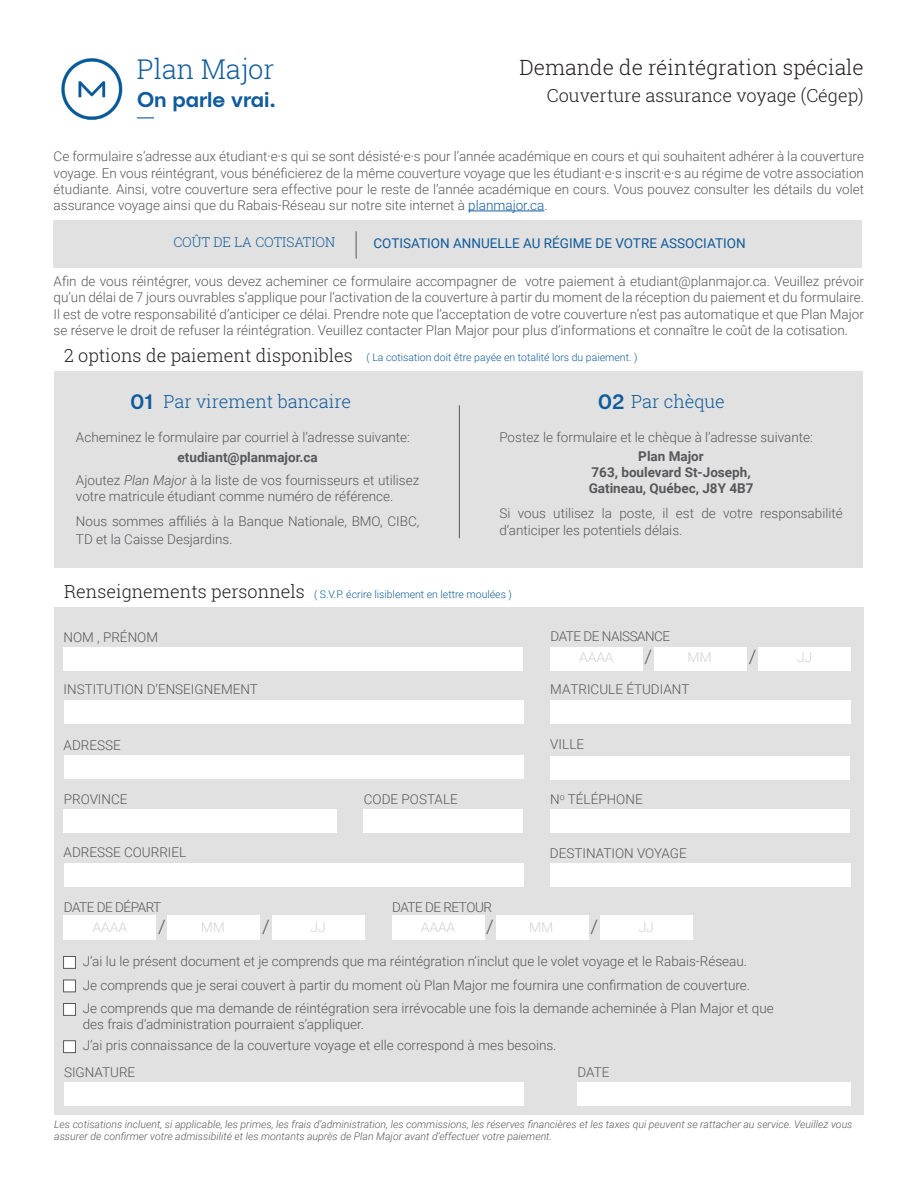
<style>
.page{position:relative;width:918px;height:1188px;background:#fff}
.page>*{position:absolute;margin:0;border:0;box-sizing:border-box;transform-origin:0 0}
.t1{font:300 27.15px "Roboto Slab";color:#105b9d}
.t2{font:500 21.6px "Publica Sans";letter-spacing:-.005em;color:#105b9d}
.t3{font:300 21px "Roboto Slab";color:#231f20}
.t4{font:500 21px "Publica Sans";color:#105b9c}
.t5{font:300 18.45px "Roboto";color:#57585a;scale:1.04 1}
.t6{font:300 18px "Roboto Slab";color:#231f20}
.t7{font:300 18px "Roboto Slab";color:#105b9c}
.t8{font:300 13.5px/16.2px "Roboto";color:#57585a}
.t9{font:700 13.5px "Roboto";color:#57585a}
.t10{font:13.5px "Roboto";color:#105b9c}
.t11{font:300 13.5px "Roboto";letter-spacing:-.035em;color:#57585a}
.t12{font:300 13.5px "Roboto";letter-spacing:-.015em;color:#d1d2d4;scale:1.04 1}
.t13{font:300 13.5px "Roboto Slab";color:#105b9c}
.t14{font:italic 300 10.5px/12.6px "Roboto";color:#57585a}
.t15{font:300 10.5px "Roboto";color:#105b9c}
.s1{font-family:"Roboto Slab"}
.s2{color:#175d9e}
.s3{font-family:"Roboto Slab";font-size:18px;color:#231f20}
.s4{font-style:italic}
</style>
<div class="page">
<div style="left:54px;top:607px;width:810px;height:508px;background:#e1e1e1"></div>
<hr style="left:468px;top:211px;width:76px;height:1px;background:#175d9e">
<svg style="left:137px;top:117px;width:17px;height:1px"></svg>
<img style="left:61px;top:58px;width:62px;height:62px">
<div style="left:55px;top:371px;width:808px;height:197px;background:#e1e1e1"></div>
<div style="left:54px;top:220px;width:808px;height:48px;background:#e1e1e1"></div>
<hr style="left:459px;top:405px;width:1px;height:133px;background:#57585a">
<svg style="left:356px;top:231px;width:1px;height:28px"></svg>
<div style="left:64px;top:647px;width:459px;height:23px;background:#fff"></div>
<div style="left:64px;top:1083px;width:460px;height:23px;background:#fff"></div>
<div style="left:64px;top:700px;width:459px;height:24px;background:#fff"></div>
<div style="left:64px;top:756px;width:459px;height:23px;background:#fff"></div>
<div style="left:64px;top:810px;width:273px;height:23px;background:#fff"></div>
<div style="left:64px;top:864px;width:459px;height:23px;background:#fff"></div>
<div style="left:550px;top:864px;width:300px;height:23px;background:#fff"></div>
<div style="left:551px;top:756px;width:299px;height:24px;background:#fff"></div>
<div style="left:364px;top:810px;width:159px;height:23px;background:#fff"></div>
<div style="left:550px;top:810px;width:300px;height:23px;background:#fff"></div>
<div style="left:551px;top:700px;width:300px;height:24px;background:#fff"></div>
<div style="left:578px;top:1083px;width:273px;height:23px;background:#fff"></div>
<div style="left:63px;top:956px;width:13px;height:13px;background:#fff;border:1px solid #57585a"></div>
<div style="left:63px;top:980px;width:13px;height:12px;background:#fff;border:1px solid #57585a"></div>
<div style="left:63px;top:1003px;width:13px;height:13px;background:#fff;border:1px solid #57585a"></div>
<div style="left:63px;top:1040px;width:13px;height:13px;background:#fff;border:1px solid #57585a"></div>
<div style="left:64px;top:916px;width:92px;height:24px;background:#fff"></div>
<div style="left:392px;top:916px;width:92px;height:24px;background:#fff"></div>
<div style="left:168px;top:916px;width:92px;height:24px;background:#fff"></div>
<div style="left:496px;top:916px;width:92px;height:24px;background:#fff"></div>
<div style="left:272px;top:916px;width:92px;height:24px;background:#fff"></div>
<div style="left:600px;top:916px;width:93px;height:24px;background:#fff"></div>
<div style="left:550px;top:647px;width:93px;height:23px;background:#fff"></div>
<div style="left:654px;top:647px;width:93px;height:23px;background:#fff"></div>
<div style="left:758px;top:647px;width:93px;height:23px;background:#fff"></div>
<p class="t1" style="left:137px;top:51px;width:139px">Plan Major</p>
<p class="t2" style="left:137px;top:86px;width:140px">On parle vrai.</p>
<p class="t3" style="left:520px;top:53px;width:346px">Demande de réintégration spéciale</p>
<p class="t6" style="left:547px;top:83px;width:318px">Couverture assurance voyage (Cégep)</p>
<p class="t8" style="left:54px;top:148px;width:812px;text-align:justify">Ce formulaire s’adresse aux étudiant<span class="s1">·</span>e<span class="s1">·</span>s qui se sont désisté<span class="s1">·</span>e<span class="s1">·</span>s pour l’année académique en cours et qui souhaitent adhérer à la couverture voyage. En vous réintégrant, vous bénéficierez de la même couverture voyage que les étudiant<span class="s1">·</span>e<span class="s1">·</span>s inscrit<span class="s1">·</span>e<span class="s1">·</span>s au régime de votre association étudiante. Ainsi, votre couverture sera effective pour le reste de l’année académique en cours. Vous pouvez consulter les détails du volet assurance voyage ainsi que du Rabais-Réseau sur notre site internet à <span class="s2">planmajor.ca</span>.</p>
<p class="t13" style="left:173px;top:233px;width:164px">COÛT DE LA COTISATION</p>
<p class="t10" style="left:373px;top:234px;width:374px">COTISATION ANNUELLE AU RÉGIME DE VOTRE ASSOCIATION</p>
<p class="t8" style="left:54px;top:273px;width:812px;text-align:justify">Afin de vous réintégrer, vous devez acheminer ce formulaire accompagner de votre paiement à etudiant@planmajor.ca. Veuillez prévoir qu’un délai de 7 jours ouvrables s’applique pour l’activation de la couverture à partir du moment de la réception du paiement et du formulaire.<br>Il est de votre responsabilité d’anticiper ce délai. Prendre note que l’acceptation de votre couverture n’est pas automatique et que Plan Major se réserve le droit de refuser la réintégration. Veuillez contacter Plan Major pour plus d’informations et connaître le coût de la cotisation.</p>
<p class="t15" style="left:64px;top:350px;width:575px"><span class="s3">2 options de paiement disponibles</span> ( La cotisation doit être payée en totalité lors du paiement. )</p>
<p class="t4" style="left:131px;top:388px;width:24px">01</p>
<p class="t7" style="left:163px;top:389px;width:189px">Par virement bancaire</p>
<p class="t4" style="left:598px;top:388px;width:28px">02</p>
<p class="t7" style="left:631px;top:389px;width:95px">Par chèque</p>
<p class="t8" style="left:76px;top:428px;width:336px">Acheminez le formulaire par courriel à l’adresse suivante:</p>
<p class="t9" style="left:178px;top:448px;width:142px">etudiant@planmajor.ca</p>
<p class="t8" style="left:76px;top:471px;width:345px">Ajoutez <span class="s4">Plan Major</span> à la liste de vos fournisseurs et utilisez votre matricule étudiant comme numéro de référence.</p>
<p class="t8" style="left:76px;top:512px;width:345px;line-height:18px">Nous sommes affiliés à la Banque Nationale, BMO, CIBC,<br>TD et la Caisse Desjardins.</p>
<p class="t8" style="left:499px;top:428px;width:315px">Postez le formulaire et le chèque à l’adresse suivante:</p>
<p class="t9" style="left:638px;top:447px;width:67px">Plan Major</p>
<p class="t9" style="left:592px;top:463px;width:161px">763, boulevard St-Joseph,</p>
<p class="t9" style="left:589px;top:479px;width:166px">Gatineau, Québec, J8Y 4B7</p>
<p class="t8" style="left:499px;top:505px;width:345px">Si vous utilisez la poste, il est de votre responsabilité d’anticiper les potentiels délais.</p>
<p class="t6" style="left:64px;top:579px;width:242px">Renseignements personnels</p>
<p class="t8" style="left:64px;top:628px;width:96px">NOM , PRÉNOM</p>
<p class="t15" style="left:314px;top:587px;width:199px">( S.V.P. écrire lisiblement en lettre moulées )</p>
<p class="t8" style="left:64px;top:681px;width:196px">INSTITUTION D’ENSEIGNEMENT</p>
<p class="t11" style="left:551px;top:627px;width:121px">DATE DE NAISSANCE</p>
<p class="t12" style="left:579px;top:648px;width:35px">AAAA</p>
<p class="t5" style="left:645px;top:644px;width:9px">/</p>
<p class="t12" style="left:687px;top:648px;width:25px">MM</p>
<p class="t5" style="left:749px;top:644px;width:9px">/</p>
<p class="t12" style="left:797px;top:648px;width:16px">JJ</p>
<p class="t8" style="left:550px;top:681px;width:141px">MATRICULE ÉTUDIANT</p>
<p class="t8" style="left:64px;top:736px;width:59px">ADRESSE</p>
<p class="t8" style="left:550px;top:736px;width:35px">VILLE</p>
<p class="t8" style="left:64px;top:791px;width:65px">PROVINCE</p>
<p class="t8" style="left:364px;top:791px;width:95px">CODE POSTALE</p>
<p class="t8" style="left:550px;top:791px;width:94px">N<sup>o</sup> TÉLÉPHONE</p>
<p class="t8" style="left:64px;top:844px;width:124px">ADRESSE COURRIEL</p>
<p class="t8" style="left:550px;top:844px;width:138px">DESTINATION VOYAGE</p>
<p class="t11" style="left:64px;top:897px;width:99px">DATE DE DÉPART</p>
<p class="t11" style="left:392px;top:897px;width:101px">DATE DE RETOUR</p>
<p class="t12" style="left:93px;top:918px;width:35px">AAAA</p>
<p class="t5" style="left:158px;top:914px;width:9px">/</p>
<p class="t12" style="left:201px;top:918px;width:25px">MM</p>
<p class="t5" style="left:262px;top:914px;width:9px">/</p>
<p class="t12" style="left:310px;top:918px;width:16px">JJ</p>
<p class="t12" style="left:421px;top:918px;width:35px">AAAA</p>
<p class="t5" style="left:486px;top:914px;width:9px">/</p>
<p class="t12" style="left:529px;top:918px;width:25px">MM</p>
<p class="t5" style="left:590px;top:914px;width:9px">/</p>
<p class="t12" style="left:639px;top:918px;width:16px">JJ</p>
<p class="t8" style="left:83px;top:953px;width:666px">J’ai lu le présent document et je comprends que ma réintégration n’inclut que le volet voyage et le Rabais-Réseau.</p>
<p class="t8" style="left:83px;top:976px;width:669px">Je comprends que je serai couvert à partir du moment où Plan Major me fournira une confirmation de couverture.</p>
<p class="t8" style="left:83px;top:1000px;width:693px">Je comprends que ma demande de réintégration sera irrévocable une fois la demande acheminée à Plan Major et que des frais d’administration pourraient s’appliquer.</p>
<p class="t8" style="left:83px;top:1037px;width:475px">J’ai pris connaissance de la couverture voyage et elle correspond à mes besoins.</p>
<p class="t8" style="left:64px;top:1064px;width:73px">SIGNATURE</p>
<p class="t8" style="left:577px;top:1064px;width:34px">DATE</p>
<p class="t14" style="left:54px;top:1117px;width:800px">Les cotisations incluent, si applicable, les primes, les frais d’administration, les commissions, les réserves financières et les taxes qui peuvent se rattacher au service. Veuillez vous assurer de confirmer votre admissibilité et les montants auprès de Plan Major avant d’effectuer votre paiement.</p>
</div>
